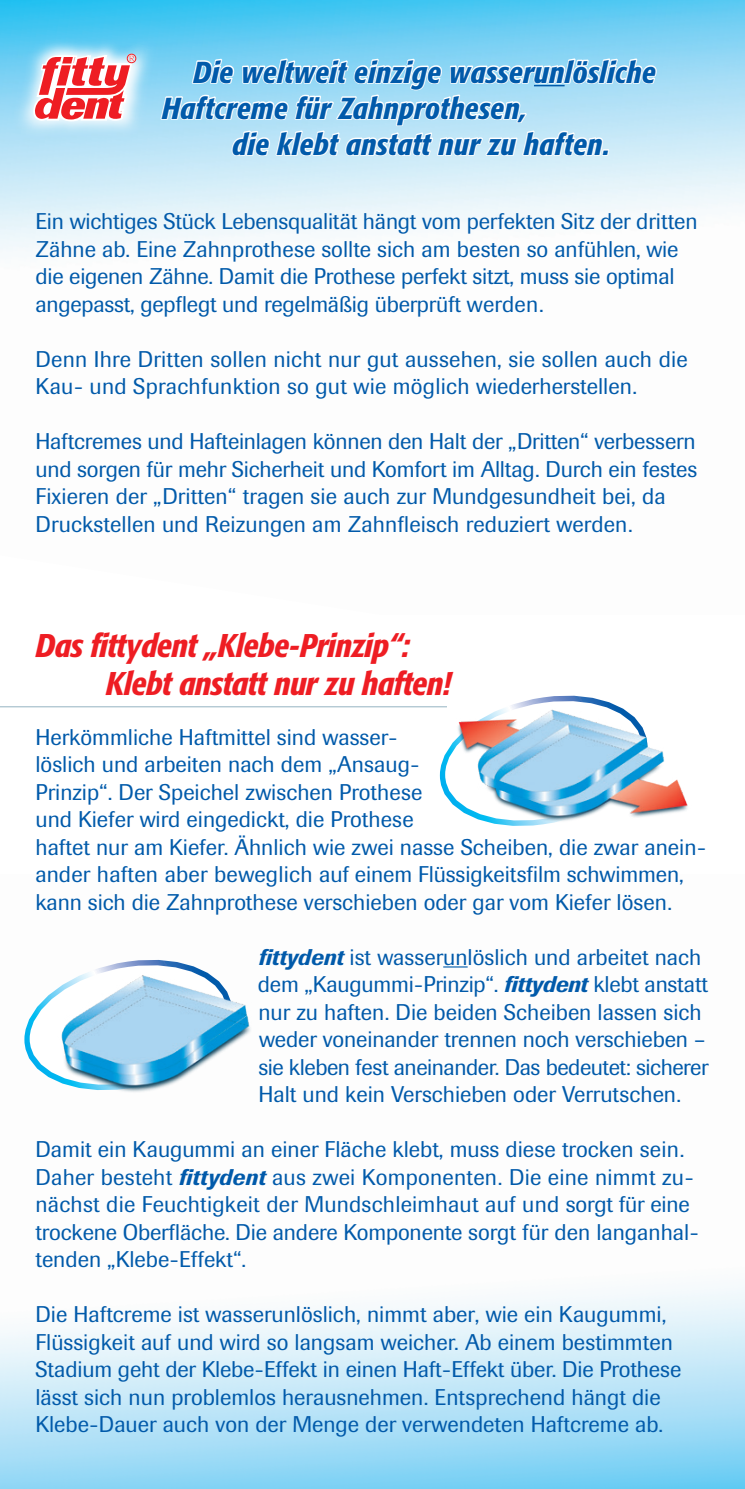
<style>
.page{position:relative;width:745px;height:1489px;background:#fff}
.page>*{position:absolute;margin:0;border:0;box-sizing:border-box;transform-origin:0 0}
.t1{font:italic 500 32.5px/37.5px "Formata Condensed BQ";letter-spacing:-.01em;color:#ee1d23}
.t2{font:italic 500 30px "Formata Condensed BQ";letter-spacing:.01em;color:#015aaa}
.t3{font:22.5px/27.5px "Berthold Imago BQ";color:#015aaa}
.s1{font-weight:500;font-style:italic}
</style>
<div class="page">
<img style="left:0;top:0;width:744px;height:252px">
<img style="left:0;top:966px;width:744px;height:522px">
<img style="left:7px;top:8px;width:152px;height:158px">
<div style="left:127px;top:54px;width:9px;height:9px;border:1px solid #ee1d23;border-radius:50%"></div>
<svg style="left:33px;top:55px;width:101px;height:66px"></svg>
<svg style="left:159px;top:0;width:498px;height:172px;background:#a2def6"></svg>
<hr style="left:0;top:706px;width:446px;height:1px;background:#aac2ce">
<img style="left:440px;top:695px;width:248px;height:129px">
<svg style="left:22px;top:966px;width:212px;height:139px"></svg>
<img style="left:36px;top:959px;width:237px;height:143px">
<svg style="left:443px;top:966px;width:24px;height:1px"></svg>
<h2 class="t2" style="left:193px;top:54px;width:463px">Die weltweit einzige wasserunlösliche</h2>
<h2 class="t2" style="left:162px;top:90px;width:366px">Haftcreme für Zahnprothesen,</h2>
<h2 class="t2" style="left:232px;top:126px;width:379px">die klebt anstatt nur zu haften.</h2>
<p class="t3" style="left:35px;top:208px;width:663px">Ein wichtiges Stück Lebensqualität hängt vom perfekten Sitz der dritten Zähne ab. Eine Zahnprothese sollte sich am besten so anfühlen, wie die eigenen Zähne. Damit die Prothese perfekt sitzt, muss sie optimal angepasst, gepflegt und regelmäßig überprüft werden.</p>
<p class="t3" style="left:35px;top:345px;width:653px">Denn Ihre Dritten sollen nicht nur gut aussehen, sie sollen auch die<br>Kau- und Sprachfunktion so gut wie möglich wiederherstellen.</p>
<p class="t3" style="left:35px;top:428px;width:663px">Haftcremes und Hafteinlagen können den Halt der „Dritten“ verbessern und sorgen für mehr Sicherheit und Komfort im Alltag. Durch ein festes Fixieren der „Dritten“ tragen sie auch zur Mundgesundheit bei, da Druckstellen und Reizungen am Zahnfleisch reduziert werden.</p>
<h1 class="t1" style="left:106px;top:627px;width:346px;text-indent:-70px">Das fittydent „Klebe-Prinzip“:<br>Klebt anstatt nur zu haften!</h1>
<p class="t3" style="left:35px;top:723px;width:671px">Herkömmliche Haftmittel sind wasser-<br>löslich und arbeiten nach dem „Ansaug-<br>Prinzip“. Der Speichel zwischen Prothese<br>und Kiefer wird eingedickt, die Prothese<br>haftet nur am Kiefer. Ähnlich wie zwei nasse Scheiben, die zwar anein&shy;ander haften aber beweglich auf einem Flüssigkeitsfilm schwimmen, kann sich die Zahnprothese verschieben oder gar vom Kiefer lösen.</p>
<p class="t3" style="left:258px;top:943px;width:452px"><span class="s1">fittydent</span> ist wasserunlöslich und arbeitet nach dem „Kaugummi-Prinzip“. <span class="s1">fittydent</span> klebt anstatt nur zu haften. Die beiden Scheiben lassen sich weder voneinander trennen noch verschieben – sie kleben fest aneinander. Das bedeutet: sicherer Halt und kein Verschieben oder Verrutschen.</p>
<p class="t3" style="left:35px;top:1135px;width:664px">Damit ein Kaugummi an einer Fläche klebt, muss diese trocken sein.<br>Daher besteht <span class="s1">fittydent</span> aus zwei Komponenten. Die eine nimmt zu&shy;nächst die Feuchtigkeit der Mundschleimhaut auf und sorgt für eine trockene Oberfläche. Die andere Komponente sorgt für den langanhal&shy;tenden „Klebe-Effekt“.</p>
<p class="t3" style="left:35px;top:1300px;width:647px">Die Haftcreme ist wasserunlöslich, nimmt aber, wie ein Kaugummi, Flüssigkeit auf und wird so langsam weicher. Ab einem bestimmten Stadium geht der Klebe-Effekt in einen Haft-Effekt über. Die Prothese lässt sich nun problemlos herausnehmen. Entsprechend hängt die Klebe-Dauer auch von der Menge der verwendeten Haftcreme ab.</p>
</div>
